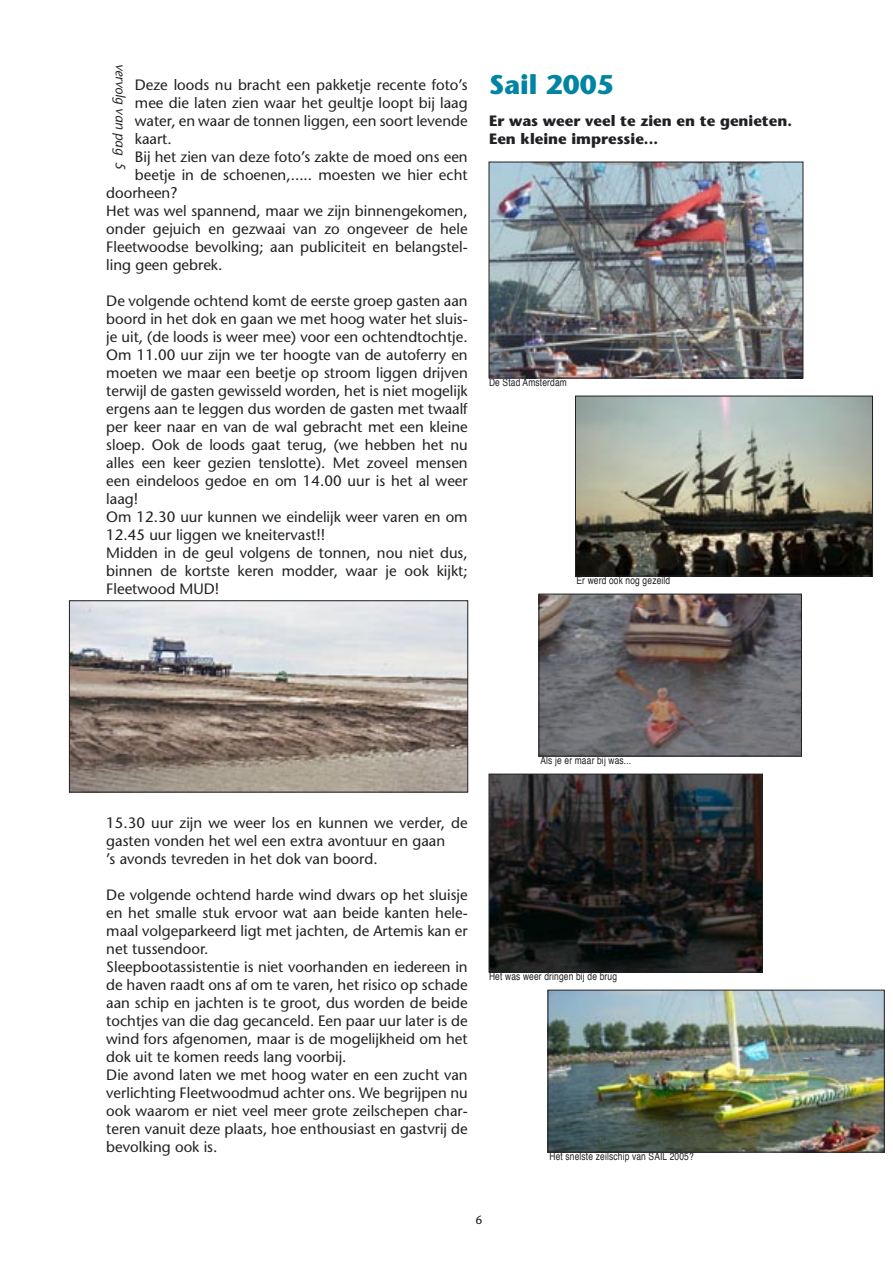
<style>
.page{position:relative;width:893px;height:1263px;background:#fff}
.page>*{position:absolute;margin:0;border:0;box-sizing:border-box;transform-origin:0 0}
.kop{font:700 27px "Stone Sans";color:#0084a4}
.normaal{font:15px/18px "Stone Sans";color:#212125;text-align:justify}
.subkopje{font:700 15px "Stone Sans";color:#212125}
.normaal-2{font:italic 13.5px "Stone Sans";letter-spacing:-.005em;color:#212125}
.normaal-3{font:12px "Stone Sans";color:#212125}
.onderschrift{font:10.5px "Helvetica";letter-spacing:.02em;color:#212125;scale:.8 1}
</style>
<div class="page">
<img style="left:71px;top:602px;width:395px;height:188px">
<div style="left:69px;top:600px;width:399px;height:192px;border:1px solid #212125"></div>
<img style="left:491px;top:164px;width:310px;height:212px">
<div style="left:489px;top:162px;width:314px;height:216px;border:1px solid #212125"></div>
<img style="left:577px;top:398px;width:294px;height:176px">
<div style="left:575px;top:396px;width:298px;height:180px;border:1px solid #212125"></div>
<img style="left:541px;top:596px;width:259px;height:158px">
<div style="left:539px;top:594px;width:263px;height:162px;border:1px solid #212125"></div>
<img style="left:491px;top:776px;width:270px;height:194px">
<div style="left:489px;top:774px;width:274px;height:198px;border:1px solid #212125"></div>
<img style="left:550px;top:992px;width:332px;height:158px">
<div style="left:548px;top:990px;width:336px;height:162px;border:1px solid #212125"></div>
<p class="normaal-2" style="left:129px;top:64px;width:108px;rotate:90deg">vervolg van pag 5</p>
<p class="normaal" style="left:135px;top:76px;width:334px">Deze loods nu bracht een pakketje recente foto’s mee die laten zien waar het geultje loopt bij laag water, en waar de tonnen liggen, een soort levende kaart.</p>
<p class="normaal" style="left:135px;top:148px;width:334px">Bij het zien van deze foto’s zakte de moed ons een</p>
<p class="normaal" style="left:135px;top:166px;width:334px">beetje in de schoenen,..... moesten we hier echt</p>
<p class="normaal" style="left:106px;top:184px;width:73px">doorheen?</p>
<p class="normaal" style="left:106px;top:202px;width:363px">Het was wel spannend, maar we zijn binnengekomen, onder gejuich en gezwaai van zo ongeveer de hele Fleetwoodse bevolking; aan publiciteit en belangstel&shy;ling geen gebrek.</p>
<p class="normaal" style="left:106px;top:292px;width:363px">De volgende ochtend komt de eerste groep gasten aan boord in het dok en gaan we met hoog water het sluis&shy;je uit, (de loods is weer mee) voor een ochtendtochtje.<br>Om 11.00 uur zijn we ter hoogte van de autoferry en moeten we maar een beetje op stroom liggen drijven terwijl de gasten gewisseld worden, het is niet mogelijk ergens aan te leggen dus worden de gasten met twaalf per keer naar en van de wal gebracht met een kleine sloep. Ook de loods gaat terug, (we hebben het nu alles een keer gezien tenslotte). Met zoveel mensen een eindeloos gedoe en om 14.00 uur is het al weer laag!</p>
<p class="normaal" style="left:106px;top:508px;width:363px">Om 12.30 uur kunnen we eindelijk weer varen en om<br>12.45 uur liggen we kneitervast!!</p>
<p class="normaal" style="left:106px;top:544px;width:363px">Midden in de geul volgens de tonnen, nou niet dus, binnen de kortste keren modder, waar je ook kijkt; Fleetwood MUD!</p>
<p class="kop" style="left:489px;top:67px;width:126px">Sail 2005</p>
<p class="subkopje" style="left:489px;top:111px;width:305px">Er was weer veel te zien en te genieten.</p>
<p class="subkopje" style="left:489px;top:129px;width:171px">Een kleine impressie...</p>
<p class="onderschrift" style="left:489px;top:376px;width:99px">De Stad Amsterdam</p>
<p class="onderschrift" style="left:576px;top:573px;width:119px">Er werd ook nog gezeild</p>
<p class="normaal" style="left:106px;top:814px;width:363px">15.30 uur zijn we weer los en kunnen we verder, de gasten vonden het wel een extra avontuur en gaan</p>
<p class="normaal" style="left:106px;top:850px;width:273px">’s avonds tevreden in het dok van boord.</p>
<p class="normaal" style="left:106px;top:886px;width:363px">De volgende ochtend harde wind dwars op het sluisje en het smalle stuk ervoor wat aan beide kanten hele&shy;maal volgeparkeerd ligt met jachten, de Artemis kan er net tussendoor.</p>
<p class="normaal" style="left:106px;top:958px;width:363px">Sleepbootassistentie is niet voorhanden en iedereen in de haven raadt ons af om te varen, het risico op schade aan schip en jachten is te groot, dus worden de beide tochtjes van die dag gecanceld. Een paar uur later is de wind fors afgenomen, maar is de mogelijkheid om het dok uit te komen reeds lang voorbij.</p>
<p class="normaal" style="left:106px;top:1066px;width:363px">Die avond laten we met hoog water en een zucht van verlichting Fleetwoodmud achter ons. We begrijpen nu ook waarom er niet veel meer grote zeilschepen char&shy;teren vanuit deze plaats, hoe enthousiast en gastvrij de bevolking ook is.</p>
<p class="onderschrift" style="left:540px;top:753px;width:115px">Als je er maar bij was...</p>
<p class="onderschrift" style="left:489px;top:969px;width:161px">Het was weer dringen bij de brug</p>
<p class="onderschrift" style="left:549px;top:1149px;width:182px">Het snelste zeilschip van SAIL 2005?</p>
<p class="normaal-3" style="left:475px;top:1212px;width:8px">6</p>
</div>
